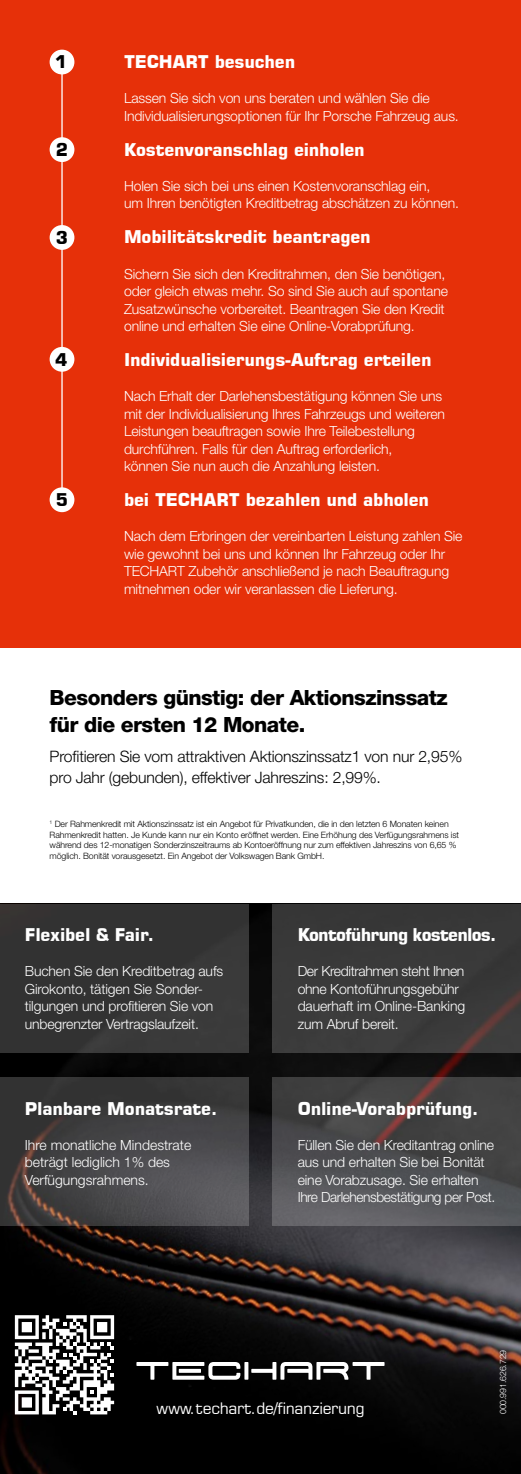
<style>
.page{position:relative;width:521px;height:1474px;background:#fff}
.page>*{position:absolute;margin:0;border:0;box-sizing:border-box;transform-origin:0 0}
.t1{font:800 21px/26.2px "Helvetica Neue";letter-spacing:-.025em;color:#000}
.t2{font:700 17.5px "Square 721 BT";letter-spacing:-.01em;color:#fff}
.t3{font:700 17.5px "Square 721 BT";letter-spacing:-.045em;color:#fff}
.t4{font:700 17.5px "Square 721 BT";color:#000}
.t5{font:300 15.75px/21px "Helvetica Neue";letter-spacing:-.01em;color:#000}
.t6{font:15.75px "Square 721 BT";letter-spacing:-.025em;color:#fff}
.t7{font:300 14px/17.5px "Helvetica Neue";letter-spacing:-.01em;color:#fff}
.t8{font:300 8.75px/10.5px "Helvetica Neue";letter-spacing:-.01em;color:#000}
.t9{font:300 8.75px "Helvetica Neue";letter-spacing:-.01em;color:#fff}
</style>
<div class="page">
<img style="left:0;top:903px;width:521px;height:570px">
<div style="left:0;top:0;width:521px;height:647px;background:#e63009"></div>
<svg style="left:244px;top:1361px;width:4px;height:18px"></svg>
<svg style="left:136px;top:1361px;width:104px;height:18px"></svg>
<svg style="left:251px;top:1361px;width:133px;height:18px"></svg>
<hr style="left:61px;top:62px;width:2px;height:438px;background:#fff">
<div style="left:50px;top:50px;width:24px;height:24px;background:#fff;border-radius:50%"></div>
<div style="left:50px;top:137px;width:24px;height:25px;background:#fff;border-radius:50%"></div>
<div style="left:50px;top:225px;width:24px;height:25px;background:#fff;border-radius:50%"></div>
<div style="left:50px;top:347px;width:24px;height:25px;background:#fff;border-radius:50%"></div>
<div style="left:50px;top:487px;width:24px;height:25px;background:#fff;border-radius:50%"></div>
<div style="left:0;top:903px;width:248px;height:149px;background:#323232"></div>
<div style="left:273px;top:903px;width:248px;height:149px;background:#3a3a3a"></div>
<svg style="left:0;top:1077px;width:248px;height:149px;background:#434243"></svg>
<svg style="left:273px;top:1077px;width:248px;height:149px;background:#4c4b4d"></svg>
<svg style="left:15px;top:1315px;width:99px;height:99px"></svg>
<p class="t4" style="left:55px;top:51px;width:14px">1</p>
<p class="t4" style="left:56px;top:139px;width:14px">2</p>
<p class="t4" style="left:56px;top:227px;width:14px">3</p>
<p class="t4" style="left:55px;top:348px;width:14px">4</p>
<p class="t4" style="left:56px;top:488px;width:14px">5</p>
<p class="t2" style="left:124px;top:51px;width:173px">TECHART besuchen</p>
<p class="t7" style="left:124px;top:89px;width:336px">Lassen Sie sich von uns beraten und wählen Sie die<br>Individualisierungsoptionen für Ihr Porsche Fahrzeug aus.</p>
<p class="t2" style="left:124px;top:139px;width:242px">Kostenvoranschlag einholen</p>
<p class="t7" style="left:124px;top:177px;width:336px">Holen Sie sich bei uns einen Kostenvoranschlag ein,<br>um Ihren benötigten Kreditbetrag abschätzen zu können.</p>
<p class="t2" style="left:124px;top:226px;width:248px">Mobilitätskredit beantragen</p>
<p class="t7" style="left:124px;top:264px;width:325px">Sichern Sie sich den Kreditrahmen, den Sie benötigen, oder gleich etwas mehr. So sind Sie auch auf spontane Zusatzwünsche vorbereitet. Beantragen Sie den Kredit online und erhalten Sie eine Online-Vorabprüfung.</p>
<p class="t2" style="left:124px;top:349px;width:309px">Individualisierungs-Auftrag erteilen</p>
<p class="t7" style="left:124px;top:387px;width:322px">Nach Erhalt der Darlehensbestätigung können Sie uns mit der Individualisierung Ihres Fahrzeugs und weiteren Leistungen beauftragen sowie Ihre Teilebestellung durchführen. Falls für den Auftrag erforderlich,<br>können Sie nun auch die Anzahlung leisten.</p>
<p class="t2" style="left:124px;top:489px;width:306px">bei TECHART bezahlen und abholen</p>
<p class="t7" style="left:124px;top:527px;width:340px">Nach dem Erbringen der vereinbarten Leistung zahlen Sie wie gewohnt bei uns und können Ihr Fahrzeug oder Ihr TECHART Zubehör anschließend je nach Beauftragung mitnehmen oder wir veranlassen die Lieferung.</p>
<h1 class="t1" style="left:50px;top:684px;width:399px">Besonders günstig: der Aktionszinssatz für die ersten 12 Monate.</h1>
<p class="t5" style="left:50px;top:746px;width:414px">Profitieren Sie vom attraktiven Aktionszinssatz1 von nur 2,95% pro Jahr (gebunden), effektiver Jahreszins: 2,99%.</p>
<p class="t8" style="left:50px;top:818px;width:411px"><sup>1</sup> Der Rahmenkredit mit Aktionszinssatz ist ein Angebot für Privatkunden, die in den letzten 6 Monaten keinen Rahmenkredit hatten. Je Kunde kann nur ein Konto eröffnet werden. Eine Erhöhung des Verfügungsrahmens ist während des 12-monatigen Sonderzinszeitraums ab Kontoeröffnung nur zum effektiven Jahreszins von 6,65 % möglich. Bonität vorausgesetzt. Ein Angebot der Volkswagen Bank GmbH.</p>
<p class="t2" style="left:25px;top:924px;width:131px">Flexibel &amp; Fair.</p>
<p class="t7" style="left:25px;top:962px;width:200px">Buchen Sie den Kreditbetrag aufs Girokonto, tätigen Sie Sonder&shy;tilgungen und profitieren Sie von unbegrenzter Vertragslaufzeit.</p>
<p class="t2" style="left:25px;top:1097px;width:194px">Planbare Monatsrate.</p>
<p class="t7" style="left:25px;top:1135px;width:168px">Ihre monatliche Mindestrate beträgt lediglich 1% des<br>Verfügungsrahmens.</p>
<p class="t3" style="left:298px;top:924px;width:200px">Kontoführung kostenlos.</p>
<p class="t7" style="left:298px;top:962px;width:169px">Der Kreditrahmen steht Ihnen ohne Kontoführungsgebühr dauerhaft im Online-Banking zum Abruf bereit.</p>
<p class="t2" style="left:298px;top:1097px;width:182px">Online-Vorabprüfung.</p>
<p class="t7" style="left:298px;top:1135px;width:199px">Füllen Sie den Kreditantrag online aus und erhalten Sie bei Bonität eine Vorabzusage. Sie erhalten Ihre Darlehensbestätigung per Post.</p>
<p class="t6" style="left:156px;top:1397px;width:210px">www.techart.de/finanzierung</p>
<p class="t9" style="left:498px;top:1414px;width:66px;rotate:-90deg">000.991.626.729</p>
</div>
